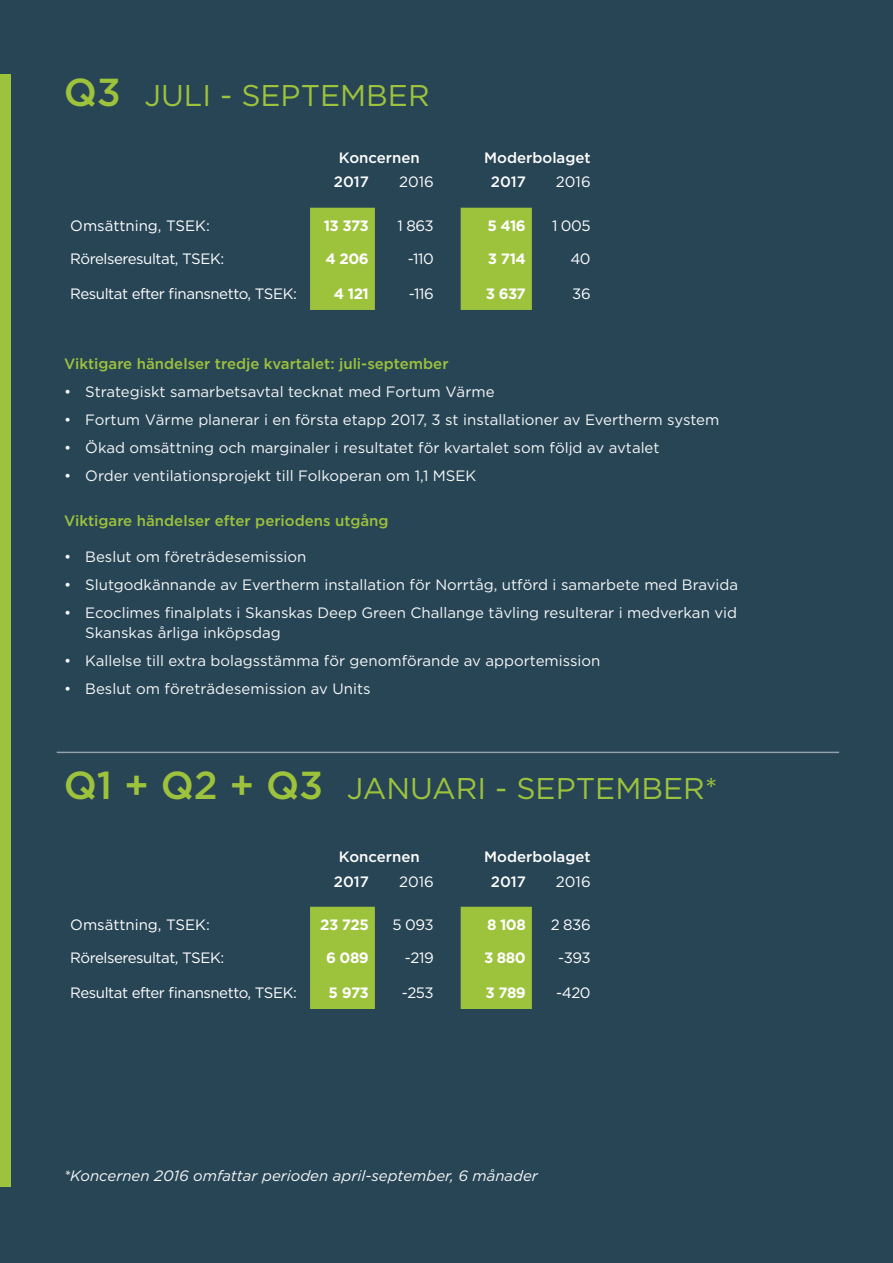
<style>
.page{position:relative;width:893px;height:1263px;background:#284556}
.page>*{position:absolute;margin:0;border:0;box-sizing:border-box;transform-origin:0 0}
.Ecoclime_huvudrubrik{font:30px "Gotham HTF";color:#9dc23b}
.t1{font:15px/19.5px "Gotham HTF";color:#f5f7f7}
.t2{font:15px "Gotham HTF";letter-spacing:-.03em;color:#fff}
.t3{font:500 15px "Gotham HTF";color:#9dc23b}
.t4{font:500 15px "Gotham HTF";color:#fff}
.t5{font:italic 15px "Gotham HTF";color:#f5f7f7}
.t6{font:700 15px "Gotham HTF";letter-spacing:-.03em;color:#fff}
.t7{font:15px "Gotham HTF";color:#fff}
.s1{font-weight:500;font-size:39px}
</style>
<div class="page">
<svg style="left:310px;top:208px;width:222px;height:102px"></svg>
<svg style="left:310px;top:907px;width:222px;height:102px"></svg>
<div style="left:0;top:74px;width:11px;height:1112px;background:#9dc23b"></div>
<hr style="left:57px;top:752px;width:782px;height:1px;background:#fff">
<p class="Ecoclime_huvudrubrik" style="left:64px;top:79px;width:367px"><span class="s1">Q3</span> JULI - SEPTEMBER</p>
<p class="t4" style="left:339px;top:149px;width:82px">Koncernen</p>
<p class="t4" style="left:484px;top:149px;width:108px">Moderbolaget</p>
<p class="t4" style="left:334px;top:174px;width:37px">2017</p>
<p class="t2" style="left:399px;top:174px;width:36px">2016</p>
<p class="t4" style="left:491px;top:174px;width:37px">2017</p>
<p class="t2" style="left:556px;top:174px;width:36px">2016</p>
<p class="t7" style="left:70px;top:217px;width:141px">Omsättning, TSEK:</p>
<p class="t6" style="left:324px;top:216px;width:47px">13 373</p>
<p class="t2" style="left:397px;top:217px;width:38px">1 863</p>
<p class="t6" style="left:487px;top:216px;width:40px">5 416</p>
<p class="t2" style="left:552px;top:217px;width:40px">1 005</p>
<p class="t2" style="left:70px;top:251px;width:155px">Rörelseresultat, TSEK:</p>
<p class="t6" style="left:326px;top:250px;width:45px">4 206</p>
<p class="t2" style="left:408px;top:251px;width:27px">-110</p>
<p class="t6" style="left:488px;top:250px;width:40px">3 714</p>
<p class="t2" style="left:570px;top:251px;width:22px">40</p>
<p class="t2" style="left:70px;top:285px;width:228px">Resultat efter finansnetto, TSEK:</p>
<p class="t6" style="left:334px;top:285px;width:37px">4 121</p>
<p class="t2" style="left:409px;top:285px;width:26px">-116</p>
<p class="t6" style="left:486px;top:285px;width:42px">3 637</p>
<p class="t2" style="left:572px;top:285px;width:20px">36</p>
<p class="t3" style="left:64px;top:355px;width:386px">Viktigare händelser tredje kvartalet: juli-september</p>
<p class="t1" style="left:64px;top:381px;width:432px">• Strategiskt samarbetsavtal tecknat med Fortum Värme</p>
<p class="t1" style="left:64px;top:409px;width:657px">• Fortum Värme planerar i en första etapp 2017, 3 st installationer av Evertherm system</p>
<p class="t1" style="left:64px;top:437px;width:597px">• Ökad omsättning och marginaler i resultatet för kvartalet som följd av avtalet</p>
<p class="t1" style="left:64px;top:465px;width:414px">• Order ventilationsprojekt till Folkoperan om 1,1 MSEK</p>
<p class="t3" style="left:64px;top:512px;width:326px">Viktigare händelser efter periodens utgång</p>
<p class="t1" style="left:64px;top:547px;width:244px">• Beslut om företrädesemission</p>
<p class="t1" style="left:64px;top:575px;width:675px">• Slutgodkännande av Evertherm installation för Norrtåg, utförd i samarbete med Bravida</p>
<p class="t1" style="left:85px;top:603px;width:653px;text-indent:-21px">• Ecoclimes finalplats i Skanskas Deep Green Challange tävling resulterar i medverkan vid<br>Skanskas årliga inköpsdag</p>
<p class="t1" style="left:64px;top:650px;width:538px">• Kallelse till extra bolagsstämma för genomförande av apportemission</p>
<p class="t1" style="left:64px;top:678px;width:308px">• Beslut om företrädesemission av Units</p>
<p class="Ecoclime_huvudrubrik" style="left:64px;top:771px;width:655px"><span class="s1">Q1 + Q2 + Q3</span> JANUARI - SEPTEMBER*</p>
<p class="t4" style="left:339px;top:848px;width:82px">Koncernen</p>
<p class="t4" style="left:484px;top:848px;width:108px">Moderbolaget</p>
<p class="t4" style="left:334px;top:873px;width:37px">2017</p>
<p class="t2" style="left:399px;top:873px;width:36px">2016</p>
<p class="t4" style="left:491px;top:873px;width:37px">2017</p>
<p class="t2" style="left:556px;top:873px;width:36px">2016</p>
<p class="t7" style="left:70px;top:916px;width:141px">Omsättning, TSEK:</p>
<p class="t6" style="left:320px;top:915px;width:50px">23 725</p>
<p class="t2" style="left:392px;top:916px;width:43px">5 093</p>
<p class="t6" style="left:487px;top:915px;width:40px">8 108</p>
<p class="t2" style="left:551px;top:916px;width:42px">2 836</p>
<p class="t2" style="left:70px;top:949px;width:155px">Rörelseresultat, TSEK:</p>
<p class="t6" style="left:326px;top:949px;width:44px">6 089</p>
<p class="t2" style="left:405px;top:949px;width:30px">-219</p>
<p class="t6" style="left:484px;top:949px;width:43px">3 880</p>
<p class="t2" style="left:558px;top:949px;width:34px">-393</p>
<p class="t2" style="left:70px;top:984px;width:228px">Resultat efter finansnetto, TSEK:</p>
<p class="t6" style="left:329px;top:984px;width:42px">5 973</p>
<p class="t2" style="left:402px;top:984px;width:34px">-253</p>
<p class="t6" style="left:485px;top:984px;width:42px">3 789</p>
<p class="t2" style="left:556px;top:984px;width:36px">-420</p>
<p class="t5" style="left:64px;top:1167px;width:476px">*Koncernen 2016 omfattar perioden april-september, 6 månader</p>
</div>
